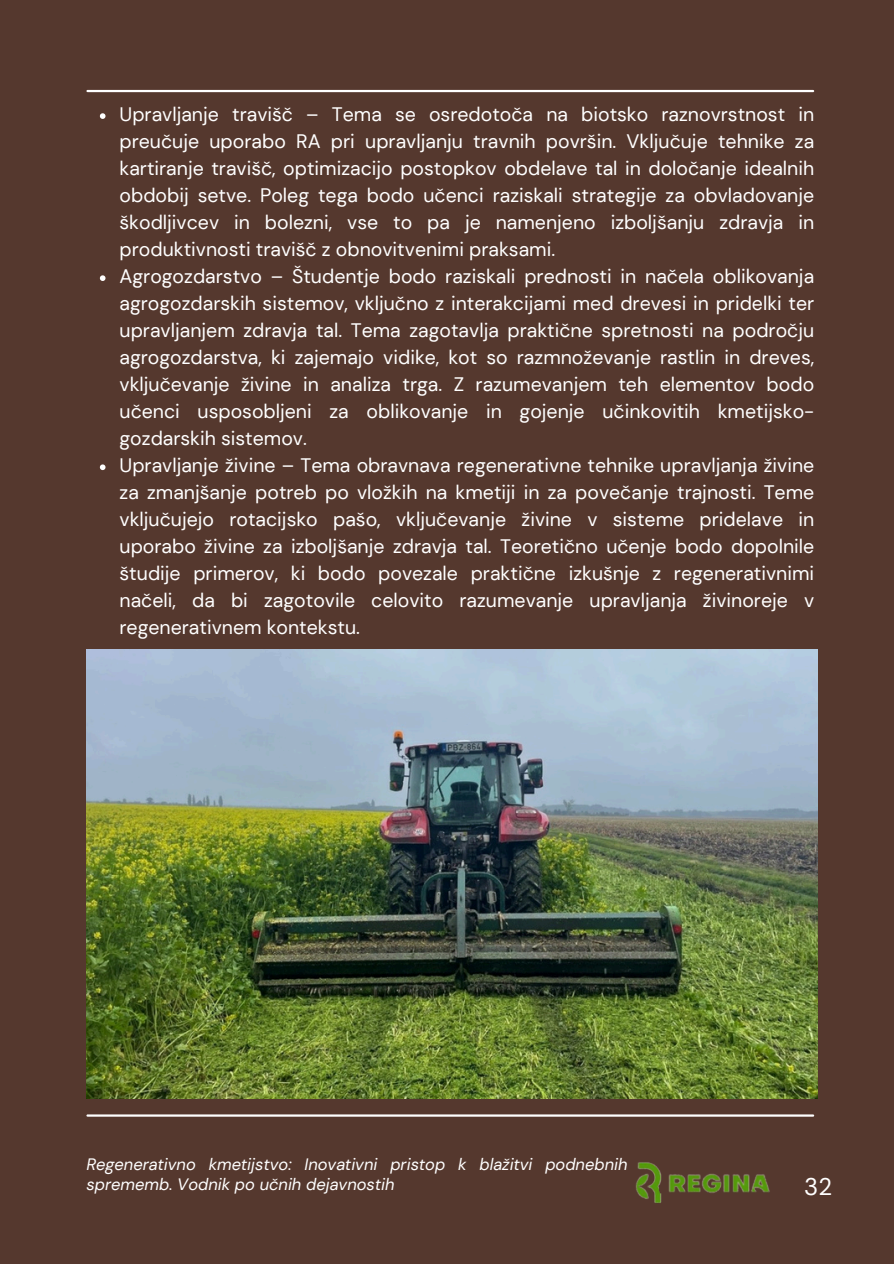
<style>
.page{position:relative;width:894px;height:1264px;background:#fff}
.page>*{position:absolute;margin:0;border:0;box-sizing:border-box;transform-origin:0 0}
.t1{font:24px "DM Sans";color:#fff}
.t2{font:19.5px/27px "DM Sans";color:#fff;text-align:justify}
.t3{font:italic 16.5px/19.2px "DM Sans";color:#fff}
</style>
<div class="page">
<div style="left:0;top:0;width:893px;height:1263px;background:#55382e"></div>
<img style="left:635px;top:1162px;width:135px;height:41px">
<hr style="left:87px;top:90px;width:725px;height:2px;background:#fff">
<hr style="left:87px;top:1114px;width:725px;height:2px;background:#fff">
<img style="left:86px;top:649px;width:730px;height:449px">
<svg style="left:100px;top:113px;width:5px;height:6px"></svg>
<svg style="left:100px;top:275px;width:5px;height:6px"></svg>
<svg style="left:100px;top:464px;width:5px;height:6px"></svg>
<p class="t2" style="left:119px;top:101px;width:696px">Upravljanje travišč – Tema se osredotoča na biotsko raznovrstnost in preučuje uporabo RA pri upravljanju travnih površin. Vključuje tehnike za kartiranje travišč, optimizacijo postopkov obdelave tal in določanje idealnih obdobij setve. Poleg tega bodo učenci raziskali strategije za obvladovanje škodljivcev in bolezni, vse to pa je namenjeno izboljšanju zdravja in produktivnosti travišč z obnovitvenimi praksami.</p>
<p class="t2" style="left:119px;top:263px;width:696px">Agrogozdarstvo – Študentje bodo raziskali prednosti in načela oblikovanja agrogozdarskih sistemov, vključno z interakcijami med drevesi in pridelki ter upravljanjem zdravja tal. Tema zagotavlja praktične spretnosti na področju agrogozdarstva, ki zajemajo vidike, kot so razmnoževanje rastlin in dreves, vključevanje živine in analiza trga. Z razumevanjem teh elementov bodo učenci usposobljeni za oblikovanje in gojenje učinkovitih kmetijsko&shy;gozdarskih sistemov.</p>
<p class="t2" style="left:119px;top:452px;width:696px">Upravljanje živine – Tema obravnava regenerativne tehnike upravljanja živine za zmanjšanje potreb po vložkih na kmetiji in za povečanje trajnosti. Teme vključujejo rotacijsko pašo, vključevanje živine v sisteme pridelave in uporabo živine za izboljšanje zdravja tal. Teoretično učenje bodo dopolnile študije primerov, ki bodo povezale praktične izkušnje z regenerativnimi načeli, da bi zagotovile celovito razumevanje upravljanja živinoreje v regenerativnem kontekstu.</p>
<p class="t3" style="left:86px;top:1155px;width:542px">Regenerativno kmetijstvo: Inovativni pristop k blažitvi podnebnih sprememb. Vodnik po učnih dejavnostih</p>
<p class="t1" style="left:804px;top:1171px;width:29px">32</p>
</div>
